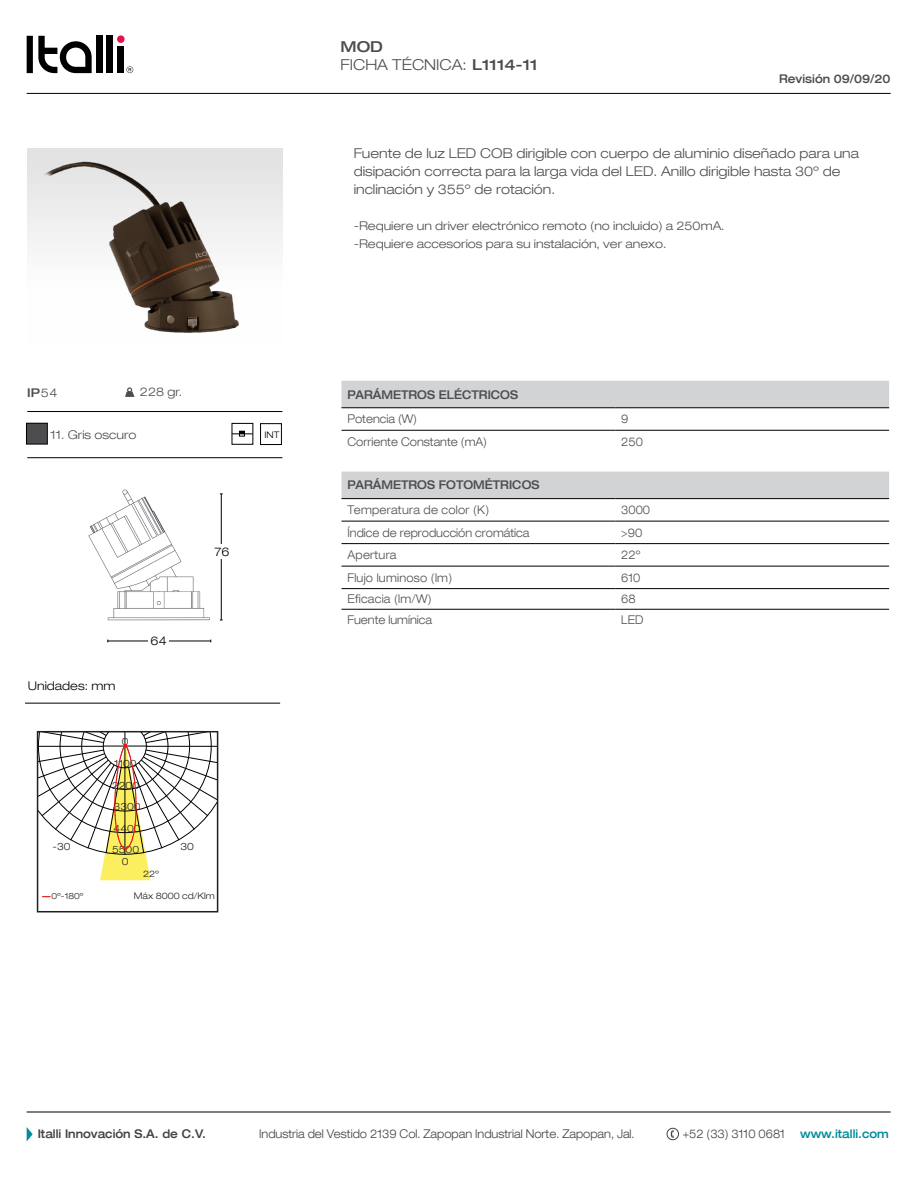
<style>
.page{position:relative;width:918px;height:1188px;background:#fff}
.page>*{position:absolute;margin:0;border:0;box-sizing:border-box;transform-origin:0 0}
.t1{font:300 expanded 15px "Helvetica 43";color:#4d4d4f}
.t2{font:500 expanded 15px "Helvetica 63";color:#4d4d4f}
.t3{font:300 expanded 13.5px/18px "Helvetica 43";color:#4d4d4f}
.t4{font:300 expanded 12px/18px "Helvetica 43";color:#4d4d4f}
.t5{font:300 expanded 12px "Helvetica 43";color:#4d4d4f;scale:.9 1}
.t6{font:300 expanded 12px "Helvetica 43";color:#424242;scale:.9 1}
.t7{font:300 expanded 12px "Helvetica 43";letter-spacing:.025em;color:#4d4d4f;scale:.9 1}
.t8{font:500 expanded 12px "Helvetica 63";color:#4d4d4f;scale:.9 1}
.t9{font:500 expanded 12px "Helvetica 63";color:#424242;scale:.9 1}
.t10{font:300 expanded 12px "Helvetica 43";color:#000}
.t11{font:500 expanded 12px "Helvetica 63";color:#008c99;scale:.9 1}
.t12{font:500 expanded 12px "Helvetica 63";color:#4d4d4f}
.t13{font:300 expanded 10.05px/22px "Helvetica 43";color:#201f21}
.t14{font:300 expanded 9px "Helvetica 43";color:#201f21}
.t15{font:300 expanded 9px "Helvetica 43";color:#000}
.t16{font:300 expanded 8.55px "Helvetica 43";color:#201f21}
.s1{font-family:"Helvetica 63";font-weight:500}
.s2{font-family:"Helvetica 43";font-weight:300}
</style>
<div class="page">
<hr style="left:27px;top:93px;width:864px;height:1px;background:#000">
<hr style="left:27px;top:1112px;width:864px;height:1px;background:#000">
<svg style="left:27px;top:1127px;width:6px;height:14px"></svg>
<svg style="left:670px;top:1130px;width:4px;height:8px"></svg>
<div style="left:667px;top:1128px;width:12px;height:12px;border:1px solid #424242;border-radius:50%"></div>
<svg style="left:27px;top:36px;width:65px;height:37px"></svg>
<div style="left:96px;top:35px;width:6px;height:38px;background:#000"></div>
<div style="left:107px;top:35px;width:6px;height:38px;background:#000"></div>
<div style="left:118px;top:46px;width:6px;height:27px;background:#000"></div>
<div style="left:117px;top:35px;width:8px;height:8px;background:#e1134f;border-radius:50%"></div>
<svg style="left:127px;top:66px;width:6px;height:7px"></svg>
<div style="left:232px;top:423px;width:21px;height:21px;border:1px solid #000"></div>
<div style="left:260px;top:423px;width:22px;height:22px;border:1px solid #000"></div>
<div style="left:26px;top:423px;width:21px;height:21px;background:#4d4d4f"></div>
<div style="left:26px;top:423px;width:22px;height:21px;border:1px solid #000"></div>
<svg style="left:232px;top:431px;width:21px;height:5px"></svg>
<img style="left:88px;top:489px;width:122px;height:132px">
<hr style="left:221px;top:494px;width:1px;height:126px;background:#000">
<hr style="left:108px;top:641px;width:103px;height:1px;background:#000">
<div style="left:202px;top:544px;width:40px;height:15px;background:#fff"></div>
<div style="left:148px;top:634px;width:21px;height:14px;background:#fff"></div>
<hr style="left:27px;top:457px;width:255px;height:1px;background:#000">
<hr style="left:27px;top:411px;width:255px;height:1px;background:#000">
<hr style="left:25px;top:703px;width:255px;height:1px;background:#000">
<div style="left:27px;top:148px;width:255px;height:199px;background:linear-gradient(to bottom,#e3e3e3,#fff)"></div>
<svg style="left:125px;top:387px;width:10px;height:10px"></svg>
<img style="left:38px;top:153px;width:216px;height:187px">
<svg style="left:40px;top:734px;width:175px;height:146px"></svg>
<div style="left:37px;top:731px;width:181px;height:181px;border:2px solid #201f21"></div>
<div style="left:341px;top:472px;width:548px;height:26px;background:#d1d3d4"></div>
<hr style="left:341px;top:498px;width:274px;height:1px;background:#000">
<hr style="left:615px;top:498px;width:274px;height:1px;background:#000">
<hr style="left:341px;top:521px;width:274px;height:1px;background:#000">
<hr style="left:615px;top:521px;width:274px;height:1px;background:#000">
<hr style="left:341px;top:543px;width:274px;height:1px;background:#000">
<hr style="left:615px;top:543px;width:274px;height:1px;background:#000">
<hr style="left:341px;top:566px;width:274px;height:1px;background:#000">
<hr style="left:615px;top:566px;width:274px;height:1px;background:#000">
<hr style="left:341px;top:588px;width:274px;height:1px;background:#000">
<hr style="left:615px;top:588px;width:274px;height:1px;background:#000">
<hr style="left:341px;top:609px;width:274px;height:1px;background:#000">
<hr style="left:615px;top:609px;width:274px;height:1px;background:#000">
<div style="left:341px;top:381px;width:548px;height:27px;background:#d1d3d4"></div>
<hr style="left:341px;top:408px;width:274px;height:1px;background:#000">
<hr style="left:615px;top:408px;width:274px;height:1px;background:#000">
<hr style="left:341px;top:430px;width:274px;height:1px;background:#000">
<hr style="left:615px;top:430px;width:274px;height:1px;background:#000">
<p class="t2" style="left:341px;top:37px;width:44px">MOD</p>
<p class="t1" style="left:341px;top:55px;width:199px">FICHA TÉCNICA: <span class="s1">L1114-11</span></p>
<p class="t8" style="left:779px;top:71px;width:126px">Revisión 09/09/20</p>
<p class="t12" style="left:27px;top:385px;width:32px">IP<span class="s2">54</span></p>
<p class="t4" style="left:140px;top:383px;width:44px">228 gr.</p>
<p class="t4" style="left:50px;top:426px;width:88px">11. Gris oscuro</p>
<p class="t15" style="left:265px;top:429px;width:16px">INT</p>
<p class="t10" style="left:214px;top:544px;width:17px">76</p>
<p class="t10" style="left:28px;top:678px;width:89px">Unidades: mm</p>
<p class="t10" style="left:151px;top:634px;width:18px">64</p>
<p class="t13" style="left:53px;top:835px;width:20px">-30</p>
<p class="t13" style="left:122px;top:730px;width:8px">0</p>
<p class="t13" style="left:112px;top:753px;width:29px">1100<br>2200</p>
<p class="t13" style="left:114px;top:796px;width:29px">3300<br>4400</p>
<p class="t13" style="left:112px;top:838px;width:29px">5500</p>
<p class="t13" style="left:122px;top:850px;width:8px">0</p>
<p class="t14" style="left:143px;top:868px;width:17px">22º</p>
<p class="t13" style="left:180px;top:835px;width:15px">30</p>
<p class="t16" style="left:52px;top:891px;width:33px">0º-180º</p>
<p class="t14" style="left:134px;top:891px;width:82px">Máx 8000 cd/Klm</p>
<p class="t3" style="left:354px;top:144px;width:507px">Fuente de luz LED COB dirigible con cuerpo de aluminio diseñado para una disipación correcta para la larga vida del LED. Anillo dirigible hasta 30º de inclinación y 355º de rotación.</p>
<p class="t4" style="left:354px;top:217px;width:372px">-Requiere un driver electrónico remoto (no incluido) a 250mA. -Requiere accesorios para su instalación, ver anexo.</p>
<p class="t8" style="left:347px;top:387px;width:191px">PARÁMETROS ELÉCTRICOS</p>
<p class="t5" style="left:347px;top:412px;width:79px">Potencia (W)</p>
<p class="t5" style="left:621px;top:412px;width:10px">9</p>
<p class="t5" style="left:347px;top:434px;width:157px">Corriente Constante (mA)</p>
<p class="t5" style="left:621px;top:434px;width:26px">250</p>
<p class="t8" style="left:347px;top:478px;width:215px">PARÁMETROS FOTOMÉTRICOS</p>
<p class="t7" style="left:347px;top:503px;width:159px">Temperatura de color (K)</p>
<p class="t5" style="left:621px;top:503px;width:34px">3000</p>
<p class="t5" style="left:347px;top:525px;width:204px">Índice de reproducción cromática</p>
<p class="t5" style="left:621px;top:525px;width:25px">&gt;90</p>
<p class="t7" style="left:347px;top:548px;width:56px">Apertura</p>
<p class="t5" style="left:621px;top:548px;width:23px">22º</p>
<p class="t7" style="left:347px;top:570px;width:118px">Flujo luminoso (lm)</p>
<p class="t5" style="left:621px;top:570px;width:23px">610</p>
<p class="t7" style="left:347px;top:592px;width:95px">Eficacia (lm/W)</p>
<p class="t5" style="left:621px;top:592px;width:18px">68</p>
<p class="t5" style="left:347px;top:612px;width:95px">Fuente lumínica</p>
<p class="t5" style="left:621px;top:612px;width:26px">LED</p>
<p class="t9" style="left:38px;top:1127px;width:188px">Italli Innovación S.A. de C.V.</p>
<p class="t6" style="left:259px;top:1127px;width:419px">Industria del Vestido 2139 Col. Zapopan Industrial Norte. Zapopan, Jal.</p>
<p class="t6" style="left:683px;top:1127px;width:115px">+52 (33) 3110 0681</p>
<p class="t11" style="left:800px;top:1127px;width:100px">www.italli.com</p>
</div>
